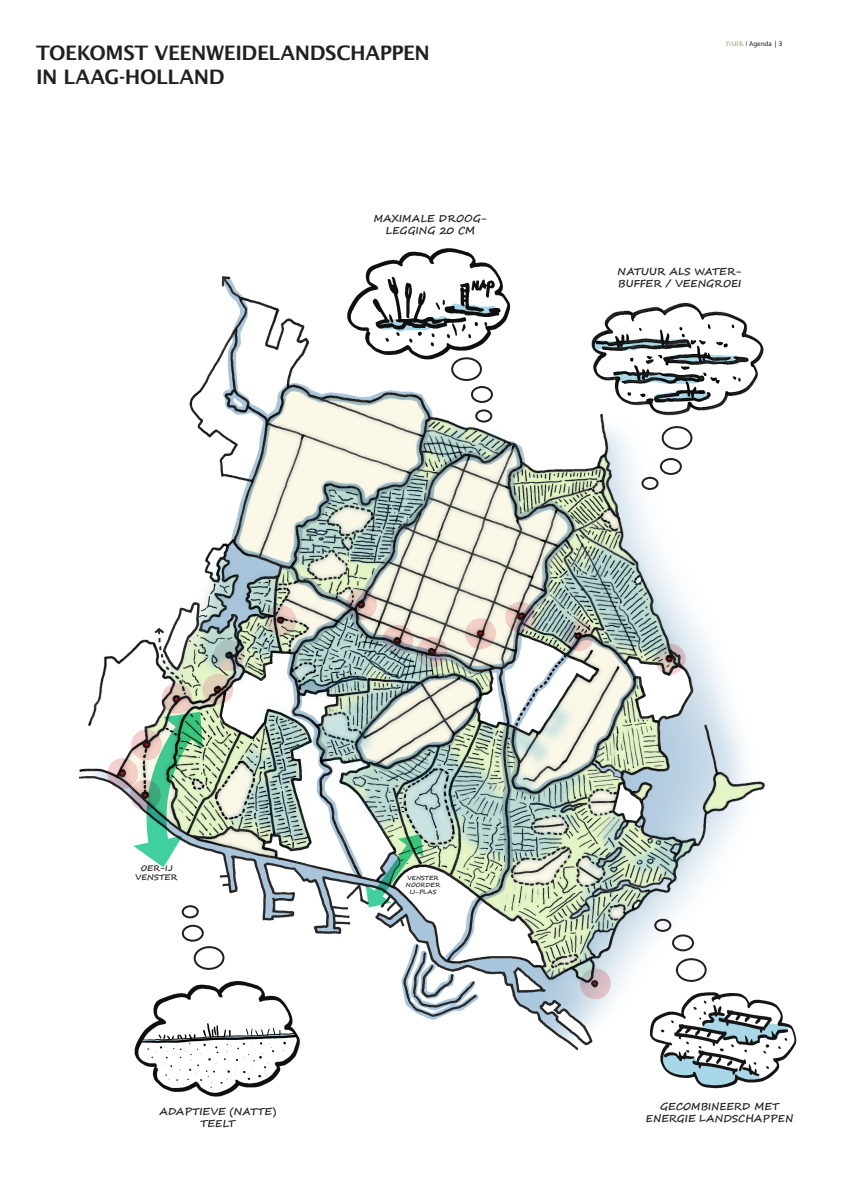
<style>
.page{position:relative;width:842px;height:1191px;background:#fff}
.page>*{position:absolute;margin:0;border:0;box-sizing:border-box;transform-origin:0 0}
.Kop_thema_s{font:600 20px "Lucida Sans";letter-spacing:-.02em;color:#231f20}
.t1{font:700 10px/12px "Segoe Script";color:#231f20;text-align:center}
.t2{font:700 8px "Segoe Script";color:#231f20}
.t3{font:7px "Myriad Pro";color:#231f20}
.t4{font:700 6px "Segoe Script";color:#231f20}
.s1{font-family:"Times";color:#9aaa8d}
.s2{font-family:"Times"}
.s3{color:#000001}
</style>
<div class="page">
<img style="left:78px;top:276px;width:687px;height:774px">
<img style="left:337px;top:248px;width:186px;height:120px">
<img style="left:574px;top:294px;width:191px;height:132px">
<img style="left:633px;top:982px;width:164px;height:107px">
<div style="left:676px;top:958px;width:31px;height:24px;border:2px solid #231f20;border-radius:50%"></div>
<div style="left:662px;top:426px;width:30px;height:24px;border:2px solid #231f20;border-radius:50%"></div>
<div style="left:451px;top:357px;width:31px;height:24px;border:2px solid #231f20;border-radius:50%"></div>
<div style="left:193px;top:946px;width:32px;height:24px;border:2px solid #231f20;border-radius:50%"></div>
<div style="left:672px;top:934px;width:22px;height:17px;border:2px solid #231f20;border-radius:50%"></div>
<div style="left:660px;top:458px;width:22px;height:17px;border:2px solid #231f20;border-radius:50%"></div>
<div style="left:471px;top:386px;width:22px;height:17px;border:2px solid #231f20;border-radius:50%"></div>
<div style="left:182px;top:924px;width:22px;height:18px;border:2px solid #231f20;border-radius:50%"></div>
<div style="left:654px;top:918px;width:17px;height:14px;border:2px solid #231f20;border-radius:50%"></div>
<div style="left:641px;top:477px;width:17px;height:13px;border:2px solid #231f20;border-radius:50%"></div>
<div style="left:475px;top:409px;width:17px;height:13px;border:2px solid #231f20;border-radius:50%"></div>
<div style="left:182px;top:905px;width:17px;height:13px;border:2px solid #231f20;border-radius:50%"></div>
<svg style="left:362px;top:828px;width:65px;height:85px"></svg>
<img style="left:133px;top:710px;width:71px;height:158px">
<img style="left:128px;top:977px;width:180px;height:120px">
<p class="Kop_thema_s" style="left:36px;top:41px;width:395px">TOEKOMST VEENWEIDELANDSCHAPPEN</p>
<p class="Kop_thema_s" style="left:36px;top:65px;width:190px">IN LAAG-HOLLAND</p>
<p class="t1" style="left:374px;top:213px;width:115px">MAXIMALE DROOG-</p>
<p class="t1" style="left:386px;top:225px;width:91px">LEGGING 20 CM</p>
<p class="t3" style="left:726px;top:40px;width:58px"><span class="s1">PARK</span> <span class="s2">|</span> Agenda <span class="s3">| 3</span></p>
<p class="t1" style="left:617px;top:265px;width:125px;text-align:left">NATUUR ALS WATER-<br>BUFFER / VEENGROEI</p>
<p class="t2" style="left:141px;top:861px;width:33px">OER-IJ</p>
<p class="t2" style="left:136px;top:871px;width:44px">VENSTER</p>
<p class="t4" style="left:407px;top:873px;width:33px">VENSTER</p>
<p class="t4" style="left:406px;top:880px;width:36px">NOORDER</p>
<p class="t4" style="left:410px;top:887px;width:28px">IJ-PLAS</p>
<p class="t1" style="left:160px;top:1105px;width:118px">ADAPTIEVE (NATTE)<br>TEELT</p>
<p class="t1" style="left:646px;top:1100px;width:149px">GECOMBINEERD MET<br>ENERGIE LANDSCHAPPEN</p>
</div>
